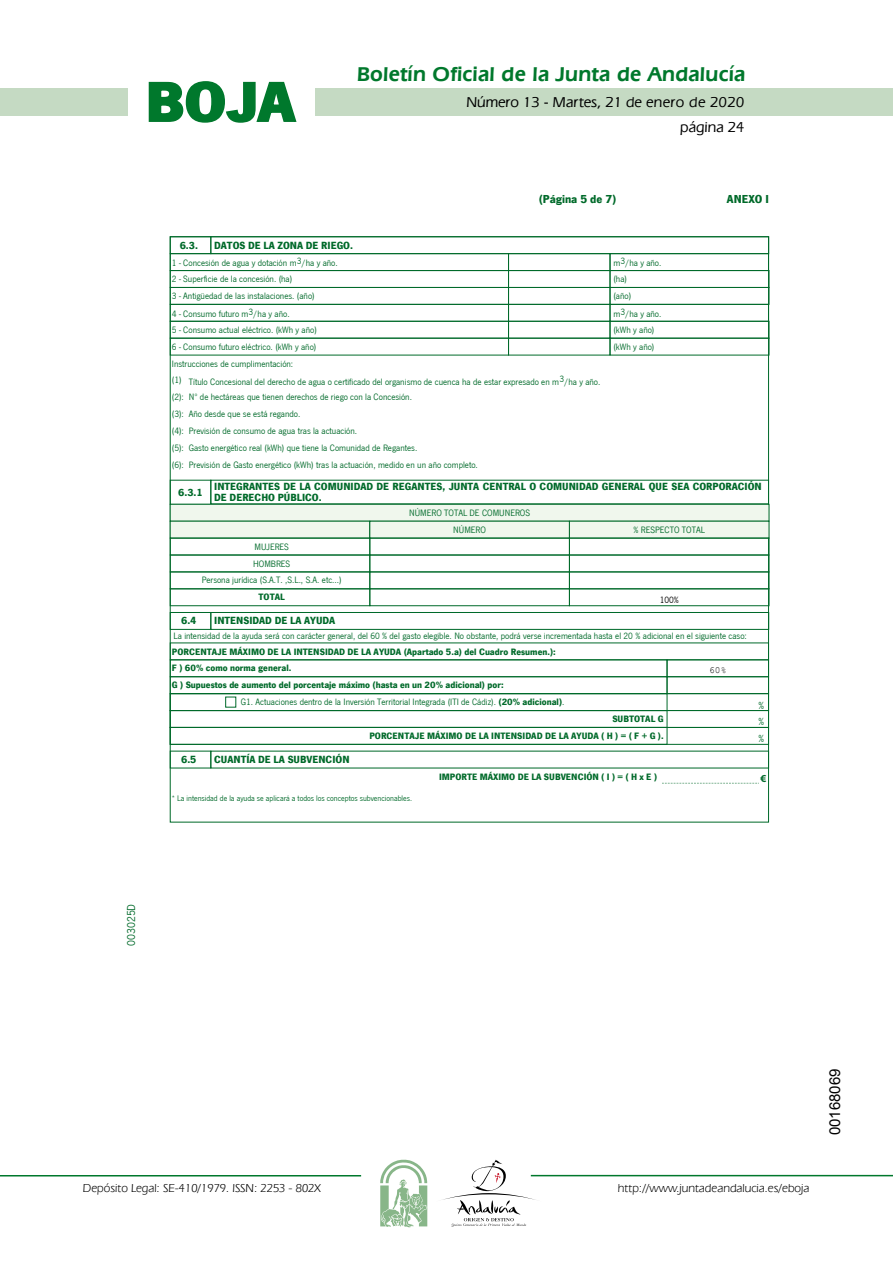
<style>
.page{position:relative;width:893px;height:1263px;background:#fff}
.page>*{position:absolute;margin:0;border:0;box-sizing:border-box;transform-origin:0 0}
.t1{font:700 57.75px "News Got T";color:#00782c;scale:1.14 1}
.t2{font:600 21px "Eras IT Cby BT";letter-spacing:.01em;color:#00782c}
.t3{font:500 15px/24.5px "Eras IT Cby BT";color:#000;text-align:right}
.t4{font:15px "Arial";color:#000}
.t5{font:12px "Eras IT Cby BT";color:#000}
.t6{font:700 12px "News Got T";color:#006a2a}
.t7{font:12px "News Got T";color:#006a2a}
.t8{font:700 10.8px/10.8px "News Got T";color:#006a2a}
.t9{font:10.8px "News Got T";color:#006a2a}
.t10{font:700 10.8px "Myriad Pro";color:#006a2a}
.t11{font:9.6px/17px "News Got T";color:#006a2a}
.t12{font:700 9.6px "News Got T";color:#006a2a}
.t13{font:9.6px "News Got T";color:#000}
.t14{font:9.6px "Courier New";color:#000}
.t15{font:8.4px "News Got T";color:#006a2a}
.s1{font-weight:700}
</style>
<div class="page">
<div style="left:315px;top:88px;width:577px;height:28px;background:#c5dac3"></div>
<div style="left:0;top:88px;width:128px;height:28px;background:#c5dac3"></div>
<hr style="left:0;top:1175px;width:361px;height:2px;background:#00782c">
<hr style="left:531px;top:1175px;width:361px;height:1px;background:#00782c">
<svg style="left:148px;top:81px;width:149px;height:42px"></svg>
<svg style="left:380px;top:1159px;width:47px;height:68px"></svg>
<svg style="left:442px;top:1160px;width:100px;height:67px"></svg>
<div style="left:170px;top:236px;width:41px;height:18px;border:1px solid #006a2a"></div>
<div style="left:210px;top:236px;width:559px;height:18px;border:1px solid #006a2a"></div>
<div style="left:170px;top:253px;width:339px;height:18px;border:1px solid #006a2a"></div>
<div style="left:508px;top:253px;width:102px;height:18px;border:1px solid #006a2a"></div>
<div style="left:609px;top:253px;width:159px;height:18px;border:1px solid #006a2a"></div>
<div style="left:170px;top:270px;width:339px;height:18px;border:1px solid #006a2a"></div>
<div style="left:508px;top:270px;width:102px;height:18px;border:1px solid #006a2a"></div>
<div style="left:609px;top:270px;width:160px;height:18px;border:1px solid #006a2a"></div>
<div style="left:170px;top:287px;width:339px;height:18px;border:1px solid #006a2a"></div>
<div style="left:508px;top:287px;width:102px;height:18px;border:1px solid #006a2a"></div>
<div style="left:609px;top:287px;width:160px;height:18px;border:1px solid #006a2a"></div>
<div style="left:170px;top:304px;width:339px;height:18px;border:1px solid #006a2a"></div>
<div style="left:508px;top:304px;width:102px;height:18px;border:1px solid #006a2a"></div>
<div style="left:609px;top:304px;width:159px;height:18px;border:1px solid #006a2a"></div>
<div style="left:170px;top:321px;width:339px;height:17px;border:1px solid #006a2a"></div>
<div style="left:508px;top:321px;width:102px;height:17px;border:1px solid #006a2a"></div>
<div style="left:609px;top:321px;width:160px;height:17px;border:1px solid #006a2a"></div>
<div style="left:170px;top:338px;width:339px;height:17px;border:1px solid #006a2a"></div>
<div style="left:508px;top:338px;width:102px;height:17px;border:1px solid #006a2a"></div>
<div style="left:609px;top:338px;width:160px;height:17px;border:1px solid #006a2a"></div>
<div style="left:170px;top:504px;width:599px;height:17px;background:#f0f7ed"></div>
<div style="left:170px;top:504px;width:599px;height:17px;border:1px solid #006a2a"></div>
<div style="left:170px;top:521px;width:200px;height:17px;background:#f0f7ed"></div>
<div style="left:370px;top:521px;width:199px;height:17px;background:#f0f7ed"></div>
<div style="left:569px;top:521px;width:200px;height:17px;background:#f0f7ed"></div>
<div style="left:170px;top:538px;width:200px;height:17px;border:1px solid #006a2a"></div>
<div style="left:369px;top:538px;width:200px;height:17px;border:1px solid #006a2a"></div>
<div style="left:569px;top:538px;width:200px;height:17px;border:1px solid #006a2a"></div>
<div style="left:170px;top:555px;width:200px;height:17px;border:1px solid #006a2a"></div>
<div style="left:369px;top:555px;width:200px;height:17px;border:1px solid #006a2a"></div>
<div style="left:569px;top:555px;width:200px;height:17px;border:1px solid #006a2a"></div>
<div style="left:170px;top:572px;width:200px;height:17px;border:1px solid #006a2a"></div>
<div style="left:369px;top:572px;width:200px;height:17px;border:1px solid #006a2a"></div>
<div style="left:569px;top:572px;width:200px;height:17px;border:1px solid #006a2a"></div>
<div style="left:170px;top:589px;width:200px;height:17px;border:1px solid #006a2a"></div>
<div style="left:369px;top:589px;width:200px;height:17px;border:1px solid #006a2a"></div>
<div style="left:569px;top:589px;width:200px;height:17px;border:1px solid #006a2a"></div>
<div style="left:170px;top:612px;width:41px;height:18px;border:1px solid #006a2a"></div>
<div style="left:210px;top:612px;width:559px;height:18px;border:1px solid #006a2a"></div>
<div style="left:170px;top:643px;width:598px;height:17px;border:1px solid #006a2a"></div>
<div style="left:170px;top:676px;width:497px;height:18px;border:1px solid #006a2a"></div>
<div style="left:666px;top:676px;width:102px;height:18px;border:1px solid #006a2a"></div>
<div style="left:170px;top:693px;width:598px;height:18px;border:1px solid #006a2a"></div>
<div style="left:170px;top:693px;width:497px;height:18px;border:1px solid #006a2a"></div>
<div style="left:225px;top:697px;width:11px;height:10px;border:1px solid #006a2a"></div>
<div style="left:170px;top:710px;width:598px;height:18px;border:1px solid #006a2a"></div>
<div style="left:170px;top:710px;width:497px;height:18px;border:1px solid #006a2a"></div>
<div style="left:170px;top:727px;width:598px;height:18px;border:1px solid #006a2a"></div>
<div style="left:170px;top:727px;width:497px;height:18px;border:1px solid #006a2a"></div>
<svg style="left:662px;top:783px;width:97px;height:1px"></svg>
<h1 class="t1" style="left:145px;top:68px;width:133px">BOJA</h1>
<h2 class="t2" style="left:357px;top:62px;width:390px">Boletín Oficial de la Junta de Andalucía</h2>
<h3 class="t3" style="left:466px;top:90px;width:279px">Número 13 - Martes, 21 de enero de 2020 página 24</h3>
<p class="t6" style="left:539px;top:191px;width:79px">(Página 5 de 7)</p>
<p class="t6" style="left:727px;top:191px;width:43px">ANEXO I</p>
<p class="t8" style="left:180px;top:240px;width:20px">6.3.</p>
<p class="t8" style="left:214px;top:240px;width:140px">DATOS DE LA ZONA DE RIEGO.</p>
<p class="t11" style="left:172px;top:255px;width:167px">1 - Concesión de agua y dotación m3/ha y año.</p>
<p class="t11" style="left:613px;top:255px;width:49px">m3/ha y año.</p>
<p class="t11" style="left:172px;top:271px;width:122px">2 - Superficie de la concesión. (ha)</p>
<p class="t11" style="left:613px;top:271px;width:15px">(ha)</p>
<p class="t11" style="left:172px;top:287px;width:144px">3 - Antigüedad de las instalaciones. (año)</p>
<p class="t11" style="left:613px;top:287px;width:19px">(año)</p>
<p class="t11" style="left:172px;top:306px;width:119px">4 - Consumo futuro m3/ha y año.</p>
<p class="t11" style="left:613px;top:306px;width:49px">m3/ha y año.</p>
<p class="t11" style="left:172px;top:321px;width:146px">5 - Consumo actual eléctrico. (kWh y año)</p>
<p class="t11" style="left:613px;top:321px;width:43px">(kWh y año)</p>
<p class="t11" style="left:172px;top:338px;width:146px">6 - Consumo futuro eléctrico. (kWh y año)</p>
<p class="t11" style="left:613px;top:338px;width:43px">(kWh y año)</p>
<p class="t11" style="left:172px;top:354px;width:430px;line-height:18.1px">Instrucciones de cumplimentación:<br>(1) Título Concesional del derecho de agua o certificado del organismo de cuenca ha de estar expresado en m3/ha y año.</p>
<p class="t11" style="left:172px;top:389px;width:307px">(2): Nº de hectáreas que tienen derechos de riego con la Concesión.<br>(3): Año desde que se está regando.<br>(4): Previsión de consumo de agua tras la actuación.<br>(5): Gasto energético real (kWh) que tiene la Comunidad de Regantes.<br>(6): Previsión de Gasto energético (kWh) tras la actuación, medido en un año completo.</p>
<p class="t8" style="left:178px;top:487px;width:26px">6.3.1</p>
<p class="t8" style="left:214px;top:481px;width:549px">INTEGRANTES DE LA COMUNIDAD DE REGANTES, JUNTA CENTRAL O COMUNIDAD GENERAL QUE SEA CORPORACIÓN<br>DE DERECHO PÚBLICO.</p>
<p class="t11" style="left:409px;top:504px;width:122px;text-align:center">NÚMERO TOTAL DE COMUNEROS<br>NÚMERO</p>
<p class="t11" style="left:633px;top:521px;width:73px">% RESPECTO TOTAL</p>
<p class="t11" style="left:202px;top:538px;width:141px;text-align:center">MUJERES<br>HOMBRES<br>Persona jurídica (S.A.T. ,S.L., S.A. etc...)</p>
<p class="t12" style="left:258px;top:591px;width:28px">TOTAL</p>
<p class="t13" style="left:659px;top:595px;width:21px">100%</p>
<p class="t8" style="left:181px;top:615px;width:17px">6.4</p>
<p class="t8" style="left:214px;top:615px;width:122px">INTENSIDAD DE LA AYUDA</p>
<p class="t11" style="left:174px;top:628px;width:574px">La intensidad de la ayuda será con carácter general, del 60 % del gasto elegible. No obstante, podrá verse incrementada hasta el 20 % adicional en el siguiente caso:</p>
<p class="t12" style="left:172px;top:646px;width:385px">PORCENTAJE MÁXIMO DE LA INTENSIDAD DE LA AYUDA (Apartado 5.a) del Cuadro Resumen.):</p>
<p class="t12" style="left:172px;top:662px;width:121px">F ) 60% como norma general.</p>
<p class="t12" style="left:172px;top:679px;width:333px">G ) Supuestos de aumento del porcentaje máximo (hasta en un 20% adicional) por:</p>
<p class="t11" style="left:241px;top:694px;width:325px">G1. Actuaciones dentro de la Inversión Territorial Integrada (ITI de Cádiz). <span class="s1">(20% adicional)</span>.</p>
<p class="t9" style="left:758px;top:699px;width:7px">%</p>
<p class="t12" style="left:612px;top:713px;width:53px">SUBTOTAL G</p>
<p class="t9" style="left:758px;top:716px;width:7px">%</p>
<p class="t12" style="left:369px;top:730px;width:296px">PORCENTAJE MÁXIMO DE LA INTENSIDAD DE LA AYUDA ( H ) = ( F + G ).</p>
<p class="t9" style="left:758px;top:733px;width:7px">%</p>
<p class="t8" style="left:181px;top:754px;width:17px">6.5</p>
<p class="t8" style="left:214px;top:754px;width:137px">CUANTÍA DE LA SUBVENCIÓN</p>
<p class="t12" style="left:439px;top:771px;width:220px">IMPORTE MÁXIMO DE LA SUBVENCIÓN ( I ) = ( H x E )</p>
<p class="t15" style="left:172px;top:794px;width:242px">* La intensidad de la ayuda se aplicará a todos los conceptos subvencionables.</p>
<p class="t14" style="left:709px;top:664px;width:19px">60%</p>
<p class="t10" style="left:760px;top:772px;width:7px">€</p>
<p class="t7" style="left:124px;top:946px;width:44px;rotate:-90deg">003025D</p>
<p class="t5" style="left:83px;top:1181px;width:239px">Depósito Legal: SE-410/1979. ISSN: 2253 - 802X</p>
<p class="t5" style="left:618px;top:1181px;width:193px">http://www.juntadeandalucia.es/eboja</p>
<h3 class="t4" style="left:825px;top:1135px;width:68px;rotate:-90deg">00168069</h3>
</div>
